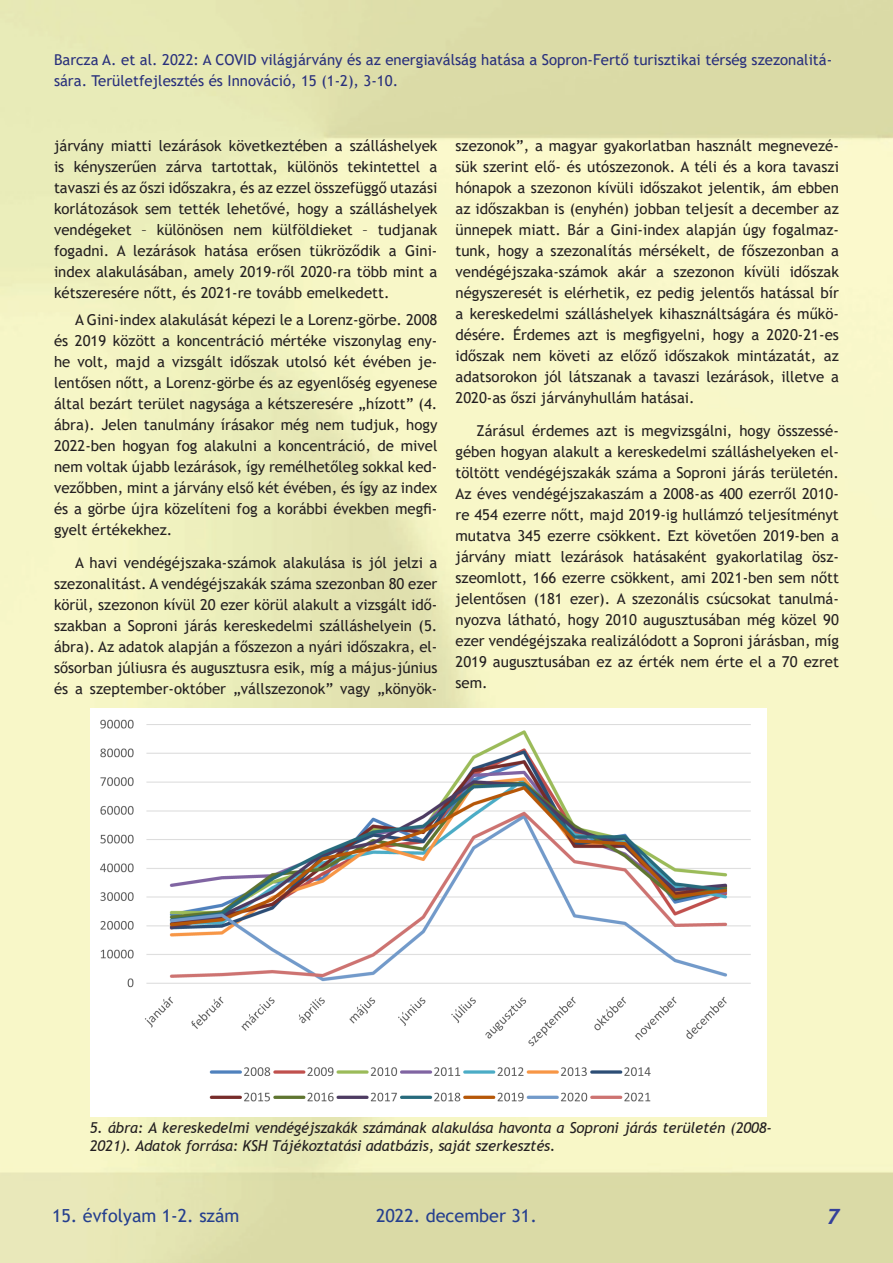
<style>
.page{position:relative;width:893px;height:1263px;background:#fff}
.page>*{position:absolute;margin:0;border:0;box-sizing:border-box;transform-origin:0 0}
.t1{font:italic 700 21px "Trebuchet";color:#34409a}
.t2{font:18px "Trebuchet MS";color:#253f8e}
.első_bekezdés{font:15px/21px "Trebuchet MS";color:#231f20;text-align:justify}
.képalá{font:italic 15px/18px "Trebuchet MS";letter-spacing:-.01em;color:#231f20}
.fejlécben_a_cím{font:15px/21px "Trebuchet MS";color:#29307c}
.s1{font-family:"Lucida Bright";font-weight:400;font-style:normal;font-size:18px;color:#231f20}
</style>
<div class="page">
<img style="left:100px;top:719px;width:651px;height:383px">
<p class="fejlécben_a_cím" style="left:54px;top:49px;width:780px">Barcza A. et al. 2022: A COVID világjárvány és az energiaválság hatása a Sopron-Fertő turisztikai térség szezonalitá&shy;sára. Területfejlesztés és Innováció, 15 (1-2), 3-10.</p>
<p class="első_bekezdés" style="left:54px;top:135px;width:385px">járvány miatti lezárások következtében a szálláshelyek is kényszerűen zárva tartottak, különös tekintettel a tavaszi és az őszi időszakra, és az ezzel összefüggő utazási korlátozások sem tették lehetővé, hogy a szálláshelyek vendégeket – különösen nem külföldieket – tudjanak fogadni. A lezárások hatása erősen tükröződik a Gini&shy;index alakulásában, amely 2019-ről 2020-ra több mint a kétszeresére nőtt, és 2021-re tovább emelkedett.</p>
<p class="első_bekezdés" style="left:54px;top:309px;width:385px;text-indent:21px">A Gini-index alakulását képezi le a Lorenz-görbe. 2008 és 2019 között a koncentráció mértéke viszonylag eny&shy;he volt, majd a vizsgált időszak utolsó két évében je&shy;lentősen nőtt, a Lorenz-görbe és az egyenlőség egyenese által bezárt terület nagysága a kétszeresére „hízott” (4. ábra). Jelen tanulmány írásakor még nem tudjuk, hogy 2022-ben hogyan fog alakulni a koncentráció, de mivel nem voltak újabb lezárások, így remélhetőleg sokkal ked&shy;vezőbben, mint a járvány első két évében, és így az index és a görbe újra közelíteni fog a korábbi években megfi&shy;gyelt értékekhez.</p>
<p class="első_bekezdés" style="left:54px;top:552px;width:385px;text-indent:21px">A havi vendégéjszaka-számok alakulása is jól jelzi a szezonalitást. A vendégéjszakák száma szezonban 80 ezer körül, szezonon kívül 20 ezer körül alakult a vizsgált idő&shy;szakban a Soproni járás kereskedelmi szálláshelyein (5. ábra). Az adatok alapján a főszezon a nyári időszakra, el&shy;sősorban júliusra és augusztusra esik, míg a május-június és a szeptember-október „vállszezonok” vagy „könyök-</p>
<p class="első_bekezdés" style="left:455px;top:135px;width:385px">szezonok”, a magyar gyakorlatban használt megnevezé&shy;sük szerint elő- és utószezonok. A téli és a kora tavaszi hónapok a szezonon kívüli időszakot jelentik, ám ebben az időszakban is (enyhén) jobban teljesít a december az ünnepek miatt. Bár a Gini-index alapján úgy fogalmaz&shy;tunk, hogy a szezonalítás mérsékelt, de főszezonban a vendégéjszaka-számok akár a szezonon kívüli időszak négyszeresét is elérhetik, ez pedig jelentős hatással bír a kereskedelmi szálláshelyek kihasználtságára és műkö&shy;désére. Érdemes azt is megfigyelni, hogy a 2020-21-es időszak nem követi az előző időszakok mintázatát, az adatsorokon jól látszanak a tavaszi lezárások, illetve a 2020-as őszi járványhullám hatásai.</p>
<p class="első_bekezdés" style="left:455px;top:420px;width:385px;text-indent:21px">Zárásul érdemes azt is megvizsgálni, hogy összessé&shy;gében hogyan alakult a kereskedelmi szálláshelyeken el&shy;töltött vendégéjszakák száma a Soproni járás területén.<br>Az éves vendégéjszakaszám a 2008-as 400 ezerről 2010- re 454 ezerre nőtt, majd 2019-ig hullámzó teljesítményt mutatva 345 ezerre csökkent. Ezt követően 2019-ben a járvány miatt lezárások hatásaként gyakorlatilag ös - szeomlott, 166 ezerre csökkent, ami 2021-ben sem nőtt jelentősen (181 ezer). A szezonális csúcsokat tanulmá&shy;nyozva látható, hogy 2010 augusztusában még közel 90 ezer vendégéjszaka realizálódott a Soproni járásban, míg 2019 augusztusában ez az érték nem érte el a 70 ezret sem.</p>
<p class="képalá" style="left:90px;top:1119px;width:684px">5. ábra: A kereskedelmi vendégéjszakák számának alakulása havonta a Soproni járás területén (2008-<br>2021). Adatok forrása: KSH Tájékoztatási adatbázis, saját szerkesztés.</p>
<p class="t2" style="left:52px;top:1204px;width:189px">15. évfolyam 1-2. szám</p>
<p class="t2" style="left:376px;top:1204px;width:162px">2022. december 31.</p>
<h1 class="t1" style="left:827px;top:1204px;width:14px">7<span class="s1">7</span></h1>
</div>
